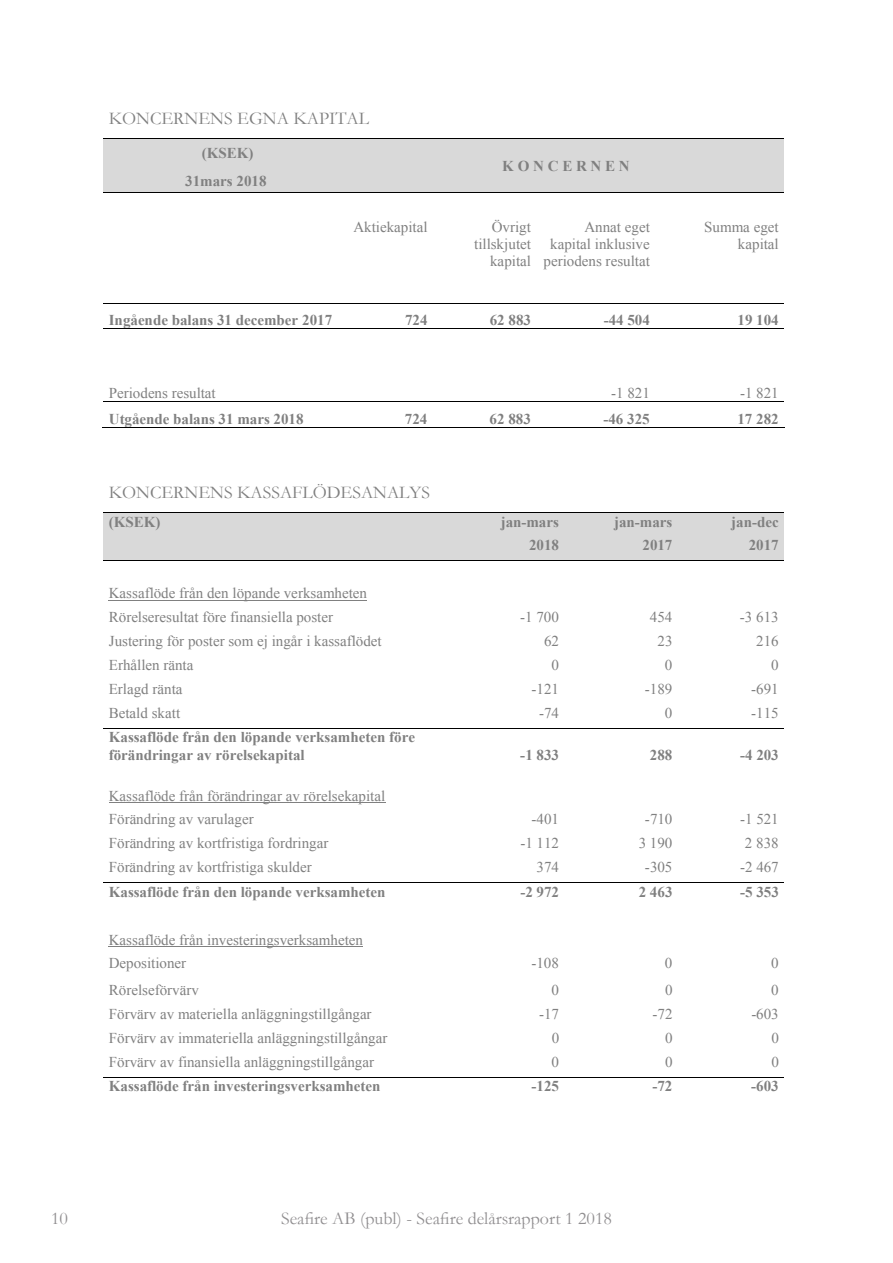
<style>
.page{position:relative;width:893px;height:1263px;background:#fff}
.page>*{position:absolute;margin:0;border:0;box-sizing:border-box;transform-origin:0 0}
.t1{font:18px "Garamond";color:#808080}
.t2{font:18px "Garamond";color:#908e90}
.t3{font:15px/17.2px "Times New Roman";color:#808080;text-align:right}
.t4{font:700 15px/17.2px "Times New Roman";color:#808080}
</style>
<div class="page">
<div style="left:104px;top:139px;width:244px;height:28px;background:#d9d9d9"></div>
<div style="left:348px;top:139px;width:436px;height:54px;background:#d9d9d9"></div>
<hr style="left:104px;top:138px;width:680px;height:1px;background:#000">
<div style="left:104px;top:168px;width:244px;height:25px;background:#d9d9d9"></div>
<hr style="left:104px;top:167px;width:244px;height:1px;background:#d9d9d9">
<hr style="left:104px;top:193px;width:680px;height:1px;background:#000">
<hr style="left:104px;top:303px;width:680px;height:1px;background:#000">
<hr style="left:104px;top:328px;width:680px;height:1px;background:#000">
<hr style="left:104px;top:401px;width:680px;height:1px;background:#000">
<hr style="left:102px;top:427px;width:246px;height:1px;background:#000">
<hr style="left:347px;top:427px;width:86px;height:1px;background:#000">
<hr style="left:432px;top:427px;width:104px;height:1px;background:#000">
<hr style="left:536px;top:427px;width:119px;height:1px;background:#000">
<hr style="left:654px;top:427px;width:130px;height:1px;background:#000">
<div style="left:104px;top:513px;width:340px;height:47px;background:#d9d9d9"></div>
<div style="left:444px;top:513px;width:120px;height:22px;background:#d9d9d9"></div>
<div style="left:564px;top:513px;width:114px;height:22px;background:#d9d9d9"></div>
<div style="left:678px;top:513px;width:106px;height:22px;background:#d9d9d9"></div>
<hr style="left:104px;top:512px;width:461px;height:1px;background:#000">
<hr style="left:565px;top:512px;width:113px;height:1px;background:#000">
<hr style="left:678px;top:512px;width:106px;height:1px;background:#000">
<div style="left:444px;top:536px;width:120px;height:24px;background:#d9d9d9"></div>
<div style="left:564px;top:536px;width:114px;height:24px;background:#d9d9d9"></div>
<div style="left:678px;top:536px;width:106px;height:24px;background:#d9d9d9"></div>
<hr style="left:444px;top:535px;width:120px;height:1px;background:#d9d9d9">
<hr style="left:564px;top:535px;width:114px;height:1px;background:#d9d9d9">
<hr style="left:678px;top:535px;width:106px;height:1px;background:#d9d9d9">
<hr style="left:104px;top:560px;width:461px;height:1px;background:#000">
<hr style="left:565px;top:560px;width:113px;height:1px;background:#000">
<hr style="left:678px;top:560px;width:106px;height:1px;background:#000">
<hr style="left:109px;top:600px;width:258px;height:1px;background:#808080">
<hr style="left:104px;top:728px;width:461px;height:1px;background:#000">
<hr style="left:565px;top:728px;width:113px;height:1px;background:#000">
<hr style="left:678px;top:728px;width:106px;height:1px;background:#000">
<hr style="left:109px;top:802px;width:276px;height:1px;background:#808080">
<hr style="left:104px;top:882px;width:461px;height:1px;background:#000">
<hr style="left:565px;top:882px;width:113px;height:1px;background:#000">
<hr style="left:678px;top:882px;width:106px;height:1px;background:#000">
<hr style="left:109px;top:946px;width:254px;height:1px;background:#808080">
<hr style="left:104px;top:1077px;width:461px;height:1px;background:#000">
<hr style="left:565px;top:1077px;width:113px;height:1px;background:#000">
<hr style="left:678px;top:1077px;width:106px;height:1px;background:#000">
<p class="t1" style="left:109px;top:106px;width:262px">KONCERNENS EGNA KAPITAL</p>
<p class="t4" style="left:202px;top:144px;width:53px">(KSEK)</p>
<p class="t4" style="left:185px;top:171px;width:83px">31mars 2018</p>
<p class="t4" style="left:502px;top:157px;width:129px">K O N C E R N E N</p>
<p class="t3" style="left:353px;top:218px;width:76px">Aktiekapital</p>
<p class="t3" style="left:474px;top:218px;width:58px">Övrigt tillskjutet kapital</p>
<p class="t3" style="left:543px;top:218px;width:108px">Annat eget kapital inklusive periodens resultat</p>
<p class="t3" style="left:704px;top:218px;width:76px">Summa eget kapital</p>
<p class="t4" style="left:109px;top:311px;width:225px">Ingående balans 31 december 2017</p>
<p class="t4" style="left:405px;top:311px;width:24px">724</p>
<p class="t4" style="left:490px;top:311px;width:43px">62 883</p>
<p class="t4" style="left:604px;top:311px;width:48px">-44 504</p>
<p class="t4" style="left:737px;top:311px;width:43px">19 104</p>
<p class="t3" style="left:109px;top:384px;width:108px">Periodens resultat</p>
<p class="t3" style="left:611px;top:384px;width:40px">-1 821</p>
<p class="t3" style="left:740px;top:384px;width:40px">-1 821</p>
<p class="t4" style="left:109px;top:410px;width:196px">Utgående balans 31 mars 2018</p>
<p class="t4" style="left:405px;top:410px;width:24px">724</p>
<p class="t4" style="left:490px;top:410px;width:43px">62 883</p>
<p class="t4" style="left:603px;top:410px;width:48px">-46 325</p>
<p class="t4" style="left:737px;top:410px;width:43px">17 282</p>
<p class="t1" style="left:109px;top:481px;width:323px">KONCERNENS KASSAFLÖDESANALYS</p>
<p class="t4" style="left:109px;top:513px;width:53px">(KSEK)</p>
<p class="t4" style="left:501px;top:513px;width:60px">jan-mars</p>
<p class="t4" style="left:614px;top:513px;width:60px">jan-mars</p>
<p class="t4" style="left:731px;top:513px;width:49px">jan-dec</p>
<p class="t4" style="left:529px;top:536px;width:32px">2018</p>
<p class="t4" style="left:642px;top:536px;width:32px">2017</p>
<p class="t4" style="left:749px;top:536px;width:32px">2017</p>
<p class="t3" style="left:109px;top:581px;width:260px;line-height:23.9px;text-align:left">Kassaflöde från den löpande verksamheten<br>Rörelseresultat före finansiella poster</p>
<p class="t3" style="left:520px;top:608px;width:40px">-1 700</p>
<p class="t3" style="left:650px;top:608px;width:24px">454</p>
<p class="t3" style="left:740px;top:608px;width:40px">-3 613</p>
<p class="t3" style="left:109px;top:632px;width:274px">Justering för poster som ej ingår i kassaflödet</p>
<p class="t3" style="left:544px;top:632px;width:17px">62</p>
<p class="t3" style="left:657px;top:632px;width:17px">23</p>
<p class="t3" style="left:756px;top:632px;width:24px">216</p>
<p class="t3" style="left:109px;top:656px;width:86px">Erhållen ränta</p>
<p class="t3" style="left:552px;top:656px;width:9px">0</p>
<p class="t3" style="left:665px;top:656px;width:9px">0</p>
<p class="t3" style="left:771px;top:656px;width:9px">0</p>
<p class="t3" style="left:109px;top:680px;width:75px">Erlagd ränta</p>
<p class="t3" style="left:531px;top:680px;width:29px">-121</p>
<p class="t3" style="left:645px;top:680px;width:29px">-189</p>
<p class="t3" style="left:751px;top:680px;width:29px">-691</p>
<p class="t3" style="left:109px;top:704px;width:73px">Betald skatt</p>
<p class="t3" style="left:539px;top:704px;width:22px">-74</p>
<p class="t3" style="left:665px;top:704px;width:9px">0</p>
<p class="t3" style="left:751px;top:704px;width:29px">-115</p>
<p class="t4" style="left:109px;top:728px;width:308px">Kassaflöde från den löpande verksamheten före förändringar av rörelsekapital</p>
<p class="t4" style="left:520px;top:746px;width:40px">-1 833</p>
<p class="t4" style="left:650px;top:746px;width:24px">288</p>
<p class="t4" style="left:740px;top:746px;width:40px">-4 203</p>
<p class="t3" style="left:109px;top:783px;width:278px;line-height:23.9px;text-align:left">Kassaflöde från förändringar av rörelsekapital<br>Förändring av varulager</p>
<p class="t3" style="left:531px;top:810px;width:29px">-401</p>
<p class="t3" style="left:645px;top:810px;width:29px">-710</p>
<p class="t3" style="left:740px;top:810px;width:40px">-1 521</p>
<p class="t3" style="left:109px;top:834px;width:221px">Förändring av kortfristiga fordringar</p>
<p class="t3" style="left:520px;top:834px;width:40px">-1 112</p>
<p class="t3" style="left:639px;top:834px;width:35px">3 190</p>
<p class="t3" style="left:745px;top:834px;width:35px">2 838</p>
<p class="t3" style="left:109px;top:858px;width:204px">Förändring av kortfristiga skulder</p>
<p class="t3" style="left:536px;top:858px;width:24px">374</p>
<p class="t3" style="left:645px;top:858px;width:29px">-305</p>
<p class="t3" style="left:740px;top:858px;width:40px">-2 467</p>
<p class="t4" style="left:109px;top:883px;width:278px">Kassaflöde från den löpande verksamheten</p>
<p class="t4" style="left:520px;top:883px;width:40px">-2 972</p>
<p class="t4" style="left:639px;top:883px;width:35px">2 463</p>
<p class="t4" style="left:740px;top:883px;width:40px">-5 353</p>
<p class="t3" style="left:109px;top:927px;width:256px;line-height:23.9px;text-align:left">Kassaflöde från investeringsverksamheten<br>Depositioner</p>
<p class="t3" style="left:531px;top:954px;width:29px">-108</p>
<p class="t3" style="left:665px;top:954px;width:9px">0</p>
<p class="t3" style="left:771px;top:954px;width:9px">0</p>
<p class="t3" style="left:109px;top:981px;width:92px">Rörelseförvärv</p>
<p class="t3" style="left:552px;top:981px;width:9px">0</p>
<p class="t3" style="left:665px;top:981px;width:9px">0</p>
<p class="t3" style="left:771px;top:981px;width:9px">0</p>
<p class="t3" style="left:109px;top:1005px;width:264px">Förvärv av materiella anläggningstillgångar</p>
<p class="t3" style="left:539px;top:1005px;width:21px">-17</p>
<p class="t3" style="left:652px;top:1005px;width:22px">-72</p>
<p class="t3" style="left:751px;top:1005px;width:29px">-603</p>
<p class="t3" style="left:109px;top:1029px;width:280px">Förvärv av immateriella anläggningstillgångar</p>
<p class="t3" style="left:552px;top:1029px;width:9px">0</p>
<p class="t3" style="left:665px;top:1029px;width:9px">0</p>
<p class="t3" style="left:771px;top:1029px;width:9px">0</p>
<p class="t3" style="left:109px;top:1053px;width:267px">Förvärv av finansiella anläggningstillgångar</p>
<p class="t3" style="left:552px;top:1053px;width:9px">0</p>
<p class="t3" style="left:665px;top:1053px;width:9px">0</p>
<p class="t3" style="left:771px;top:1053px;width:9px">0</p>
<p class="t4" style="left:109px;top:1077px;width:273px">Kassaflöde från investeringsverksamheten</p>
<p class="t4" style="left:531px;top:1077px;width:29px">-125</p>
<p class="t4" style="left:652px;top:1077px;width:22px">-72</p>
<p class="t4" style="left:751px;top:1077px;width:29px">-603</p>
<p class="t2" style="left:51px;top:1206px;width:18px">10</p>
<p class="t2" style="left:281px;top:1206px;width:332px">Seafire AB (publ) - Seafire delårsrapport 1 2018</p>
</div>
